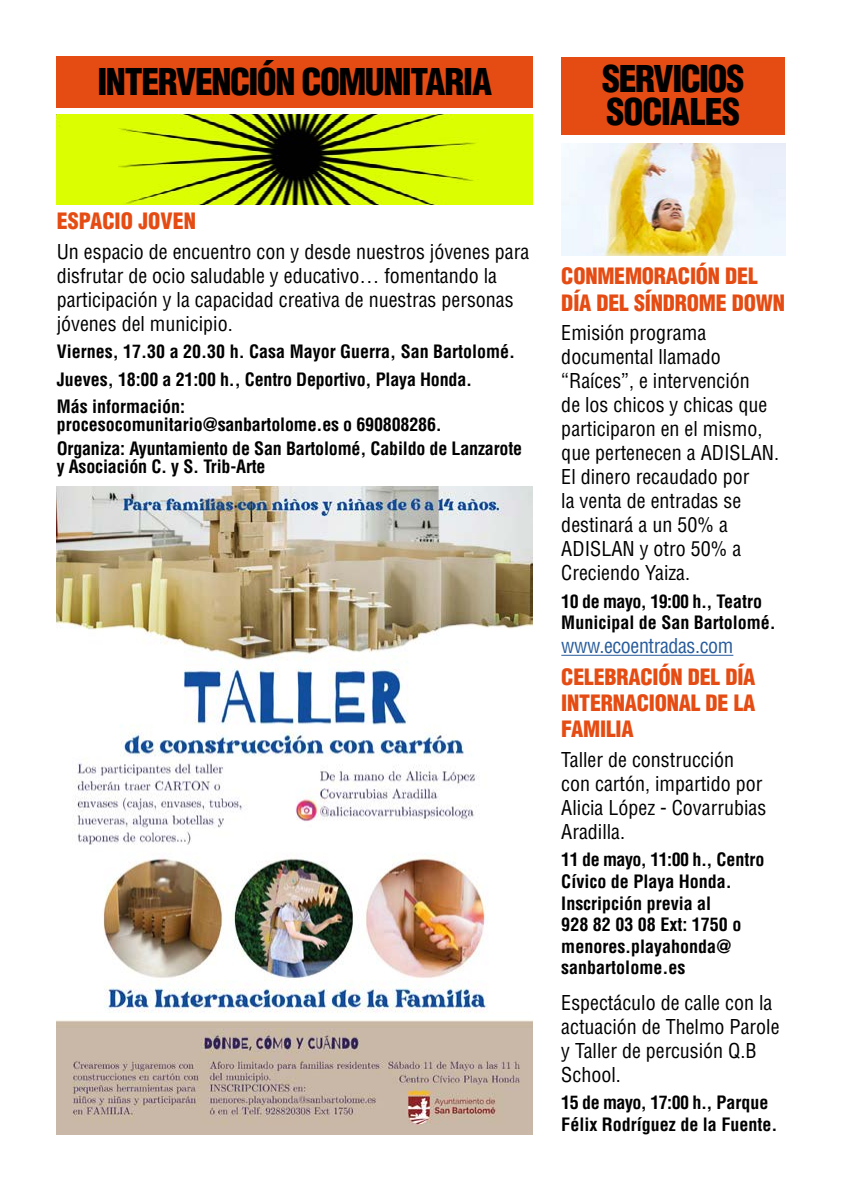
<style>
.page{position:relative;width:842px;height:1191px;background:#fff}
.page>*{position:absolute;margin:0;border:0;box-sizing:border-box;transform-origin:0 0}
.t1{font:900 condensed 36px "Helvetica LT Std";letter-spacing:-.04em;color:#000}
.t2{font:900 condensed 36px/32px "Helvetica LT Std";letter-spacing:-.035em;color:#010101}
.t3{font:900 condensed 22px/26.4px "Helvetica LT Std";letter-spacing:-.01em;color:#e54c13}
.t4{font:condensed 20px/24px "Helvetica LT Std";color:#000}
.t5{font:condensed 20px "Helvetica LT Std";letter-spacing:-.02em;color:#275b9b}
.t6{font:700 condensed 18px/21.6px "Helvetica LT Std";color:#000}
</style>
<div class="page">
<div style="left:561px;top:57px;width:224px;height:78px;background:#e54c13"></div>
<hr style="left:561px;top:655px;width:172px;height:1px;background:#275b9b">
<img style="left:562px;top:144px;width:223px;height:112px">
<img style="left:57px;top:115px;width:476px;height:89px">
<img style="left:57px;top:486px;width:476px;height:648px">
<div style="left:57px;top:57px;width:476px;height:51px;background:#e54c13"></div>
<h1 class="t1" style="left:98px;top:59px;width:396px">INTERVENCIÓN COMUNITARIA</h1>
<h1 class="t2" style="left:602px;top:63px;width:144px">SERVICIOS<br>SOCIALES</h1>
<p class="t3" style="left:57px;top:208px;width:141px">ESPACIO JOVEN</p>
<p class="t4" style="left:57px;top:240px;width:474px">Un espacio de encuentro con y desde nuestros jóvenes para disfrutar de ocio saludable y educativo… fomentando la participación y la capacidad creativa de nuestras personas jóvenes del municipio.</p>
<p class="t6" style="left:57px;top:338px;width:460px;line-height:27.2px">Viernes, 17.30 a 20.30 h. Casa Mayor Guerra, San Bartolomé.<br>Jueves, 18:00 a 21:00 h., Centro Deportivo, Playa Honda.<br>Más información:</p>
<p class="t6" style="left:57px;top:412px;width:467px;line-height:23.6px">procesocomunitario@sanbartolome.es o 690808286.<br>Organiza: Ayuntamiento de San Bartolomé, Cabildo de Lanzarote</p>
<p class="t6" style="left:57px;top:455px;width:210px">y Asociación C. y S. Trib-Arte</p>
<p class="t3" style="left:561px;top:263px;width:225px">CONMEMORACIÓN DEL<br>DÍA DEL SÍNDROME DOWN</p>
<p class="t4" style="left:561px;top:321px;width:219px">Emisión programa documental llamado “Raíces”, e intervención<br>de los chicos y chicas que participaron en el mismo, que pertenecen a ADISLAN.<br>El dinero recaudado por<br>la venta de entradas se destinará a un 50% a<br>ADISLAN y otro 50% a<br>Creciendo Yaiza.</p>
<p class="t6" style="left:561px;top:590px;width:216px">10 de mayo, 19:00 h., Teatro<br>Municipal de San Bartolomé.</p>
<p class="t5" style="left:561px;top:633px;width:174px">www.ecoentradas.com</p>
<p class="t3" style="left:561px;top:663px;width:196px;text-align:justify">CELEBRACIÓN DEL DÍA INTERNACIONAL DE LA FAMILIA</p>
<p class="t4" style="left:561px;top:747px;width:206px">Taller de construcción con cartón, impartido por<br>Alicia López - Covarrubias<br>Aradilla.</p>
<p class="t6" style="left:561px;top:849px;width:205px">11 de mayo, 11:00 h., Centro<br>Cívico de Playa Honda.<br>Inscripción previa al<br>928 82 03 08 Ext: 1750 o menores.playahonda@ sanbartolome.es</p>
<p class="t4" style="left:561px;top:990px;width:220px">Espectáculo de calle con la actuación de Thelmo Parole y Taller de percusión Q.B<br>School.</p>
<p class="t6" style="left:561px;top:1091px;width:217px">15 de mayo, 17:00 h., Parque<br>Félix Rodríguez de la Fuente.</p>
</div>
